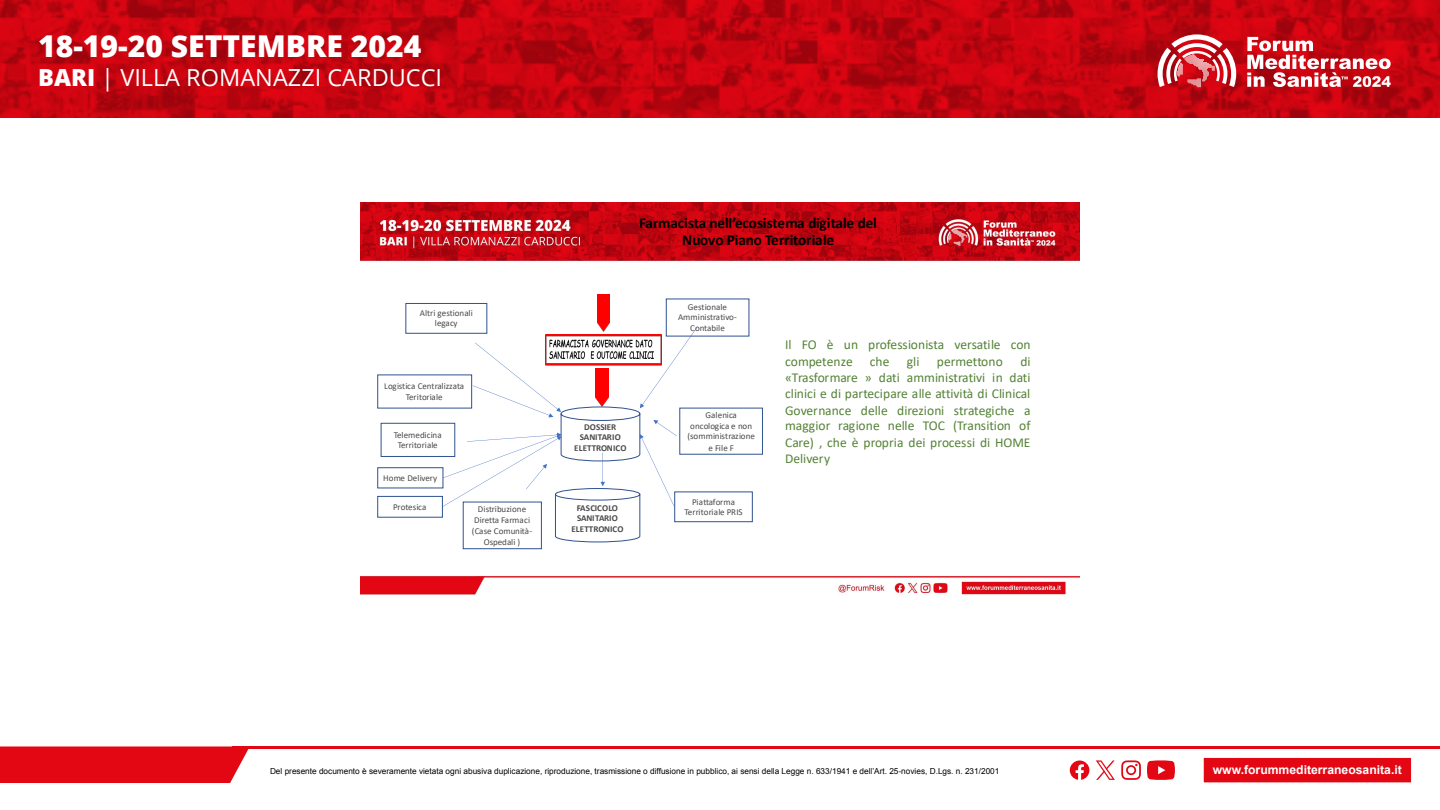
<style>
.page{position:relative;width:1440px;height:810px;background:#fff}
.page>*{position:absolute;margin:0;border:0;box-sizing:border-box;transform-origin:0 0}
.t1{font:800 30.08px "Open Sans";color:#fff}
.t2{font:23.55px "Open Sans";color:#fff}
.t3{font:700 15.23px/16.4px "Calibri";letter-spacing:-.015em;color:#000;text-align:center}
.t4{font:13.5px/16.3px "Calibri";color:#548235}
.t5{font:700 12.15px "Arial";color:#fff}
.t6{font:9px/10.9px "Calibri";color:#4a4949;text-align:center}
.t7{font:700 9px/10.7px "Calibri";letter-spacing:.005em;color:#4a4949;text-align:center}
.t8{font:8.25px "Arial";color:#000}
.s1{font-weight:800}
</style>
<div class="page">
<div style="left:0;top:746px;width:249px;height:37px;background:#e30613"></div>
<hr style="left:232px;top:746px;width:1208px;height:3px;background:#e30613">
<div style="left:1203px;top:757px;width:209px;height:27px;background:#e30613;border:1px solid #fff"></div>
<svg style="left:1121px;top:760px;width:20px;height:20px"></svg>
<svg style="left:1147px;top:760px;width:28px;height:20px"></svg>
<svg style="left:1070px;top:761px;width:19px;height:19px"></svg>
<svg style="left:1096px;top:760px;width:19px;height:20px"></svg>
<svg style="left:0;top:0;width:1440px;height:117px;background:#c2040f"></svg>
<svg style="left:1158px;top:34px;width:78px;height:53px"></svg>
<svg style="left:1247px;top:37px;width:144px;height:50px"></svg>
<img style="left:360px;top:202px;width:720px;height:393px">
<div style="left:463px;top:502px;width:79px;height:47px;border:1px solid #2f528f"></div>
<img style="left:597px;top:294px;width:12px;height:33px">
<div style="left:674px;top:492px;width:79px;height:30px;border:1px solid #2f528f"></div>
<div style="left:405px;top:303px;width:82px;height:31px;border:1px solid #2f528f"></div>
<div style="left:381px;top:423px;width:74px;height:34px;border:1px solid #2f528f"></div>
<div style="left:377px;top:467px;width:66px;height:21px;border:1px solid #2f528f"></div>
<div style="left:377px;top:496px;width:66px;height:22px;border:1px solid #2f528f"></div>
<div style="left:679px;top:408px;width:84px;height:47px;border:1px solid #2f528f"></div>
<svg style="left:442px;top:327px;width:255px;height:216px"></svg>
<h1 class="t1" style="left:38px;top:24px;width:385px">18-19-20 SETTEMBRE 2024</h1>
<h2 class="t2" style="left:38px;top:62px;width:406px"><span class="s1">BARI</span> | VILLA ROMANAZZI CARDUCCI</h2>
<p class="t6" style="left:420px;top:307px;width:54px">Altri gestionali legacy</p>
<p class="t6" style="left:384px;top:380px;width:82px;line-height:10.6px">Logistica Centralizzata<br>Teritoriale</p>
<p class="t6" style="left:394px;top:429px;width:50px">Telemedicina<br>Territoriale</p>
<p class="t6" style="left:383px;top:472px;width:56px">Home Delivery</p>
<p class="t6" style="left:393px;top:501px;width:35px">Protesica</p>
<p class="t6" style="left:472px;top:504px;width:62px">Distribuzione<br>Diretta Farmaci (Case Comunità-<br>Ospedali )</p>
<h3 class="t3" style="left:639px;top:215px;width:239px">Farmacista nell’ecosistema digitale del<br>Nuovo Piano Territoriale</h3>
<p class="t7" style="left:574px;top:421px;width:54px">DOSSIER<br>SANITARIO<br>ELETTRONICO</p>
<p class="t6" style="left:678px;top:301px;width:60px">Gestionale<br>Amministrativo-<br>Contabile</p>
<p class="t6" style="left:687px;top:409px;width:69px">Galenica oncologica e non (somministrazione e File F</p>
<p class="t7" style="left:571px;top:502px;width:54px">FASCICOLO<br>SANITARIO<br>ELETTRONICO</p>
<p class="t6" style="left:685px;top:496px;width:60px;line-height:10.6px">Piattaforma<br>Territoriale PRIS</p>
<h3 class="t4" style="left:785px;top:336px;width:247px">Il FO è un professionista versatile con competenze</h3>
<h3 class="t4" style="left:870px;top:353px;width:21px">che</h3>
<h3 class="t4" style="left:907px;top:353px;width:14px">gli</h3>
<h3 class="t4" style="left:937px;top:353px;width:68px">permettono</h3>
<h3 class="t4" style="left:785px;top:353px;width:247px;text-align:justify;text-indent:235px">di «Trasformare » dati amministrativi in dati clinici e di partecipare alle attività di Clinical Governance delle direzioni strategiche a maggior ragione nelle TOC (Transition of Care) , che è propria dei processi di HOME Delivery</h3>
<p class="t8" style="left:270px;top:766px;width:731px">Del presente documento è severamente vietata ogni abusiva duplicazione, riproduzione, trasmissione o diffusione in pubblico, ai sensi della Legge n. 633/1941 e dell’Art. 25-novies, D.Lgs. n. 231/2001</p>
<h3 class="t5" style="left:1213px;top:762px;width:191px">www.forummediterraneosanita.it</h3>
</div>
